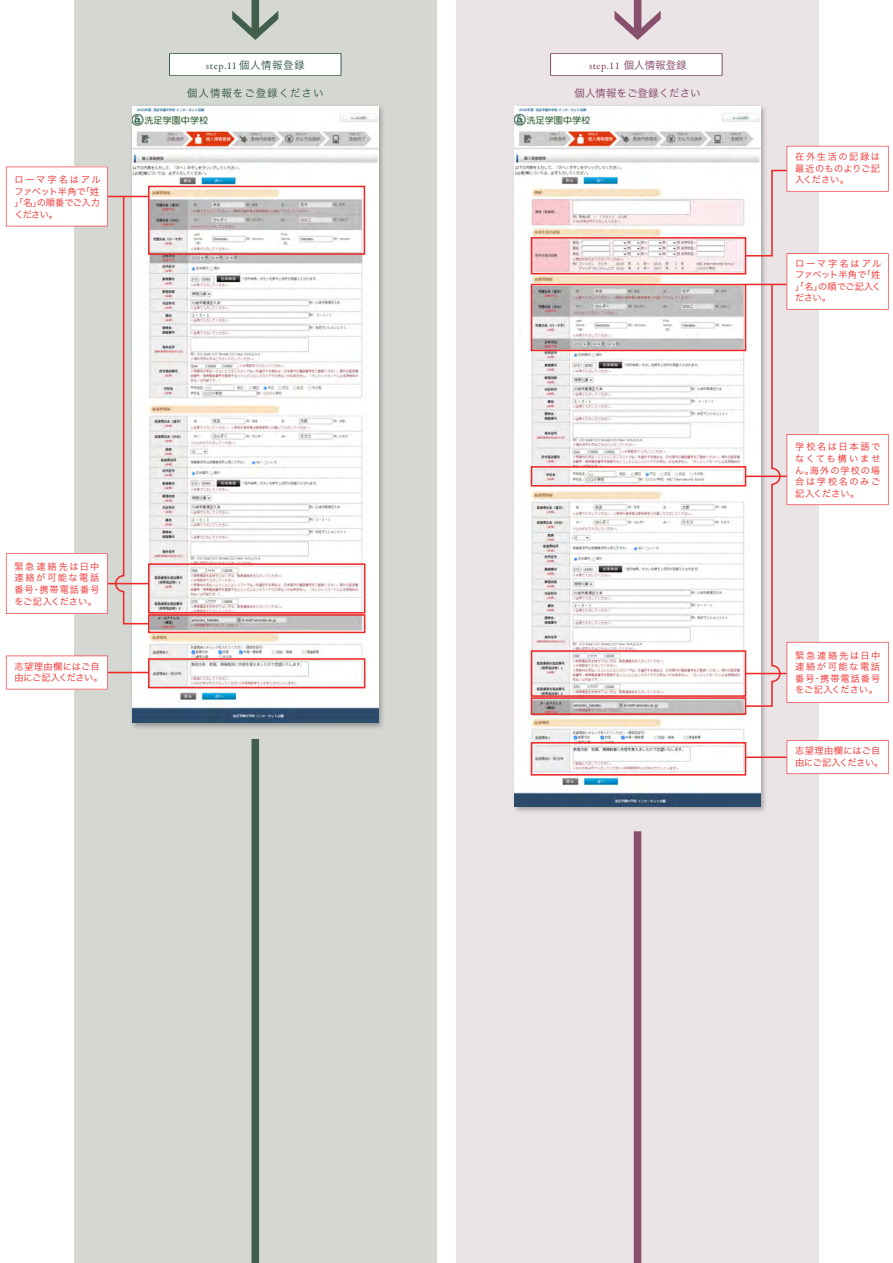
<style>
.page{position:relative;width:893px;height:1263px;background:#fff}
.page>*{position:absolute;margin:0;border:0;box-sizing:border-box;transform-origin:0 0}
.t1{font:10.5px "Garamond Premr Pro";letter-spacing:.06em;color:#305640}
.t2{font:10.5px "Garamond Premr Pro";letter-spacing:.035em;color:#7f4163}
.t3{font:10.5px "Hira Kaku Pro W3";letter-spacing:.09em;color:#305640}
.t4{font:10.5px "Hira Kaku Pro W3";color:#7f4163}
.t5{font:9.3px/11.6px "Hira Kaku Pro W3";letter-spacing:.065em;color:#ee2928;text-align:justify}
.t6{font:9.3px/11.6px "Hira Kaku Pro W3";letter-spacing:-.005em;color:#ee2928}
.s1{font-family:"Koz Go Pr 6 N"}
.s2{font-family:"Hira Kaku Pro W3"}
</style>
<div class="page">
<div style="left:74px;top:0;width:363px;height:1263px;background:#d5d7d2"></div>
<div style="left:456px;top:0;width:363px;height:1263px;background:#ebe4e7"></div>
<img style="left:128px;top:106px;width:255px;height:622px">
<img style="left:133px;top:107px;width:245px;height:616px">
<div style="left:148px;top:563px;width:217px;height:50px;border:2px solid #ee2928"></div>
<svg style="left:6px;top:553px;width:102px;height:61px"></svg>
<hr style="left:108px;top:583px;width:41px;height:1px;background:#ee2928">
<div style="left:148px;top:186px;width:217px;height:69px;border:2px solid #ee2928"></div>
<div style="left:148px;top:614px;width:217px;height:19px;border:2px solid #ee2928"></div>
<hr style="left:108px;top:196px;width:41px;height:1px;background:#ee2928">
<svg style="left:6px;top:167px;width:102px;height:59px"></svg>
<div style="left:148px;top:658px;width:217px;height:30px;border:2px solid #ee2928"></div>
<svg style="left:6px;top:656px;width:102px;height:33px"></svg>
<hr style="left:108px;top:672px;width:41px;height:1px;background:#ee2928">
<svg style="left:114px;top:195px;width:36px;height:430px"></svg>
<img style="left:515px;top:107px;width:245px;height:700px">
<div style="left:531px;top:650px;width:215px;height:47px;border:2px solid #ee2928"></div>
<div style="left:531px;top:697px;width:215px;height:18px;border:2px solid #ee2928"></div>
<div style="left:531px;top:466px;width:215px;height:20px;border:2px solid #ee2928"></div>
<div style="left:531px;top:284px;width:215px;height:67px;border:2px solid #ee2928"></div>
<hr style="left:746px;top:756px;width:41px;height:2px;background:#ee2928">
<div style="left:531px;top:742px;width:215px;height:34px;border:2px solid #ee2928"></div>
<div style="left:531px;top:237px;width:215px;height:37px;border:2px solid #ee2928"></div>
<svg style="left:787px;top:740px;width:102px;height:34px"></svg>
<svg style="left:744px;top:146px;width:145px;height:562px"></svg>
<svg style="left:169px;top:53px;width:172px;height:23px;background:#eff2f0"></svg>
<svg style="left:550px;top:53px;width:173px;height:23px;background:#f4f0f2"></svg>
<svg style="left:633px;top:831px;width:9px;height:432px;background:#96667f"></svg>
<svg style="left:251px;top:739px;width:9px;height:524px;background:#58715f"></svg>
<svg style="left:232px;top:0;width:46px;height:40px"></svg>
<svg style="left:615px;top:0;width:46px;height:40px"></svg>
<p class="t6" style="left:14px;top:173px;width:88px">ローマ字名はアルファベット半角で「<span class="s1">姓</span>」「<span class="s1">名</span>」の順番でご入力ください。</p>
<p class="t1" style="left:206px;top:59px;width:101px">step.11 <span class="s2">個人情報登録</span></p>
<p class="t2" style="left:589px;top:59px;width:99px">step.11 <span class="s2">個人情報登録</span></p>
<p class="t3" style="left:187px;top:84px;width:138px">個人情報をご登録ください</p>
<p class="t4" style="left:575px;top:84px;width:127px">個人情報をご登録ください</p>
<p class="t5" style="left:14px;top:560px;width:87px">緊急連絡先は日中連絡が可能な電話番号・携帯電話番号をご記入ください。</p>
<p class="t5" style="left:795px;top:150px;width:87px">在外生活の記録は最近のものよりご記入ください。</p>
<p class="t6" style="left:795px;top:257px;width:88px">ローマ字名はアルファベット半角で「姓」「名」の順でご記入ください。</p>
<p class="t5" style="left:795px;top:440px;width:87px">学校名は日本語でなくても構いません。海外の学校の場合は学校名のみご記入ください。</p>
<p class="t6" style="left:14px;top:660px;width:90px">志望理由欄にはご自由にご記入ください。</p>
<p class="t5" style="left:795px;top:649px;width:87px">緊急連絡先は日中連絡が可能な電話番号・携帯電話番号をご記入ください。</p>
<p class="t6" style="left:795px;top:744px;width:90px">志望理由欄にはご自由にご記入ください。</p>
</div>
